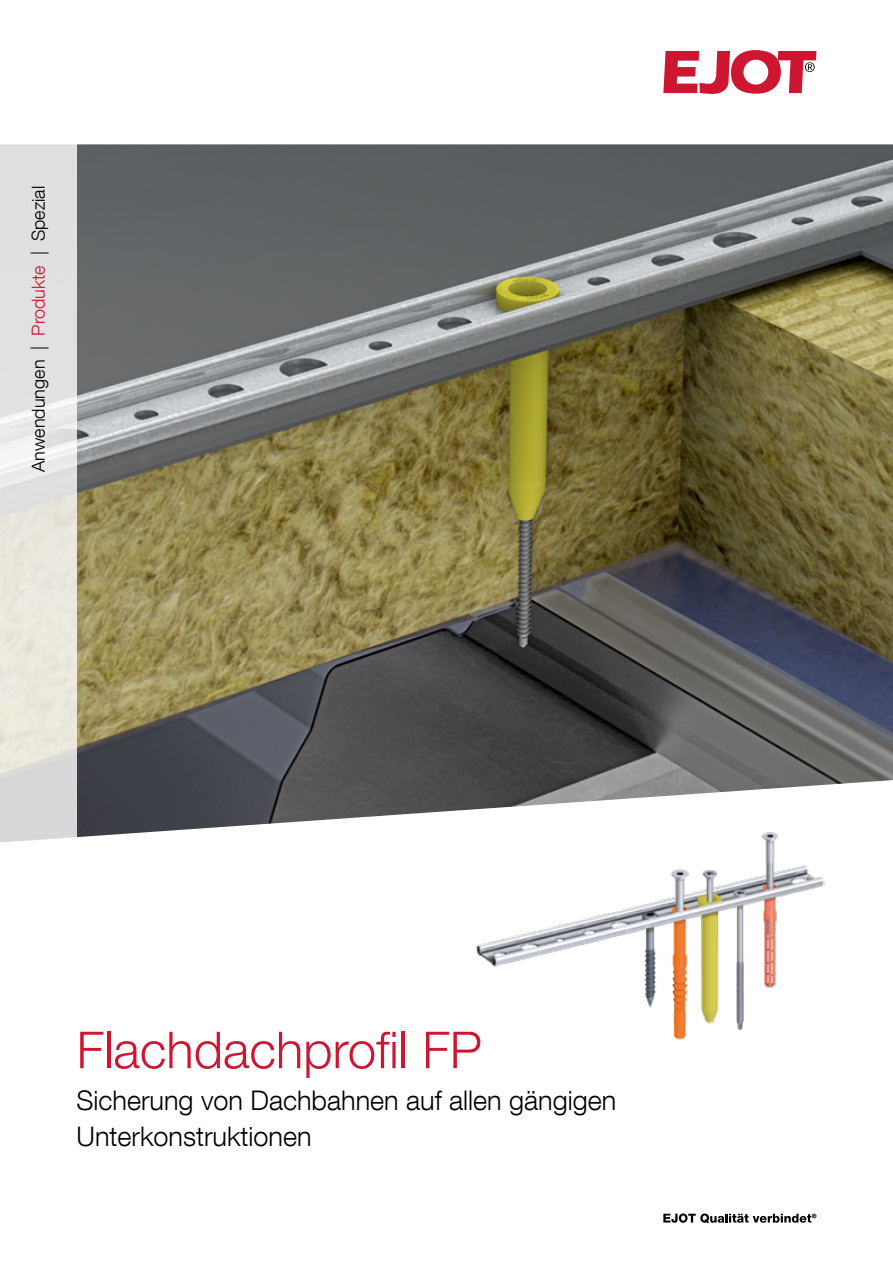
<style>
.page{position:relative;width:893px;height:1263px;background:#fff}
.page>*{position:absolute;margin:0;border:0;box-sizing:border-box;transform-origin:0 0}
.t1{font:300 51px "Helvetica Neue LT Com";color:#ce1531}
.t2{font:300 27px/36px "Helvetica Neue LT Com";color:#000}
.t3{font:300 18px "Helvetica Neue LT Com";color:#000}
.s1{color:#ce1531}
</style>
<div class="page">
<svg style="left:663px;top:1213px;width:153px;height:10px"></svg>
<svg style="left:663px;top:50px;width:153px;height:44px"></svg>
<img style="left:77px;top:144px;width:816px;height:694px">
<img style="left:475px;top:741px;width:350px;height:299px">
<svg style="left:0;top:144px;width:77px;height:699px;background:#e4e3df"></svg>
<p class="t3" style="left:27px;top:472px;width:287px;rotate:-90deg">Anwendungen | <span class="s1">Produkte</span> | Spezial</p>
<h1 class="t1" style="left:77px;top:1019px;width:407px">Flachdachprofil FP</h1>
<p class="t2" style="left:77px;top:1082px;width:541px">Sicherung von Dachbahnen auf allen gängigen<br>Unterkonstruktionen</p>
</div>
